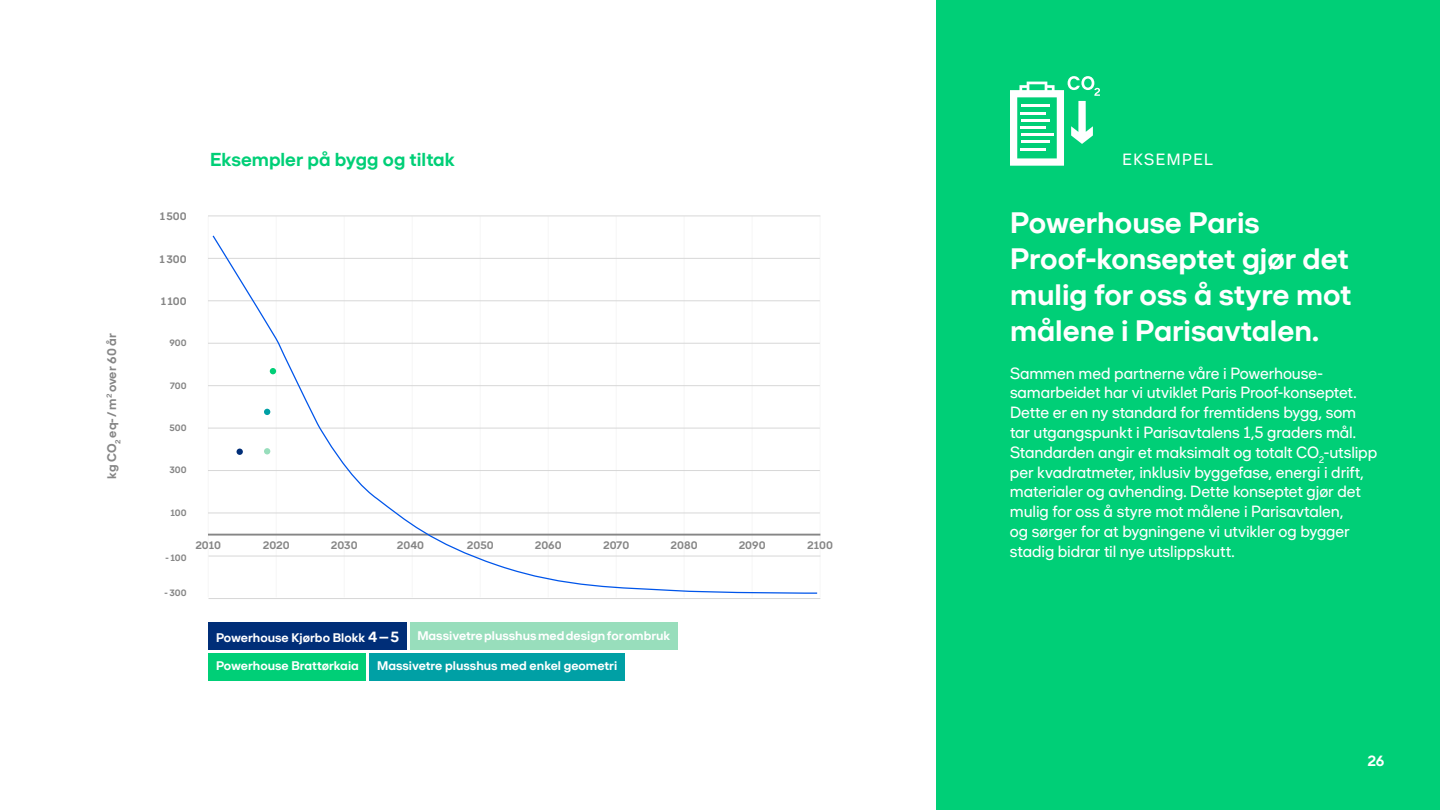
<style>
.page{position:relative;width:1440px;height:810px;background:#00cf77}
.page>*{position:absolute;margin:0;border:0;box-sizing:border-box;transform-origin:0 0}
.t1{font:700 30px/36px "Shape Sans";color:#fff}
.t2{font:700 19.05px "Shape Sans";color:#00cf77}
.t3{font:16.5px/19.8px "Shape Sans";letter-spacing:-.01em;color:#fff}
.t4{font:16.5px "Shape Sans";letter-spacing:.085em;color:#fff}
.t5{font:700 15px "Shape Sans";color:#fff}
.t6{font:700 12.67px "Shape Sans";color:#fff}
.t7{font:700 12.67px "Shape Sans";letter-spacing:-.005em;color:#868686}
.t8{font:700 11.02px "Shape Sans";color:#868686}
.t9{font:700 9.38px "Shape Sans";color:#868686}
.s1{font-size:15px}
</style>
<div class="page">
<div style="left:0;top:0;width:935px;height:810px;background:#fff"></div>
<hr style="left:276px;top:216px;width:1px;height:381px;background:#ededed">
<hr style="left:208px;top:216px;width:1px;height:381px;background:#ededed">
<hr style="left:344px;top:216px;width:1px;height:381px;background:#ededed">
<hr style="left:412px;top:216px;width:1px;height:381px;background:#ededed">
<hr style="left:480px;top:216px;width:1px;height:381px;background:#ededed">
<hr style="left:548px;top:216px;width:1px;height:381px;background:#ededed">
<hr style="left:616px;top:216px;width:1px;height:381px;background:#ededed">
<hr style="left:684px;top:216px;width:1px;height:381px;background:#ededed">
<hr style="left:752px;top:216px;width:1px;height:381px;background:#ededed">
<hr style="left:820px;top:216px;width:1px;height:381px;background:#ededed">
<hr style="left:208px;top:534px;width:612px;height:2px;background:#868686">
<hr style="left:208px;top:513px;width:612px;height:1px;background:#d7d7d7">
<hr style="left:208px;top:470px;width:612px;height:1px;background:#d7d7d7">
<hr style="left:209px;top:556px;width:611px;height:1px;background:#d7d7d7">
<hr style="left:209px;top:598px;width:611px;height:1px;background:#d7d7d7">
<hr style="left:208px;top:428px;width:612px;height:1px;background:#d7d7d7">
<hr style="left:208px;top:385px;width:612px;height:1px;background:#d7d7d7">
<hr style="left:208px;top:343px;width:612px;height:1px;background:#d7d7d7">
<hr style="left:208px;top:301px;width:612px;height:1px;background:#d7d7d7">
<hr style="left:208px;top:258px;width:612px;height:1px;background:#d7d7d7">
<hr style="left:208px;top:216px;width:612px;height:1px;background:#d7d7d7">
<svg style="left:212px;top:235px;width:606px;height:359px"></svg>
<svg style="left:237px;top:449px;width:6px;height:6px"></svg>
<svg style="left:264px;top:448px;width:6px;height:6px"></svg>
<svg style="left:264px;top:409px;width:6px;height:6px"></svg>
<svg style="left:270px;top:368px;width:6px;height:6px"></svg>
<div style="left:209px;top:622px;width:198px;height:28px;background:#002e78"></div>
<div style="left:410px;top:622px;width:268px;height:28px;background:#98debc"></div>
<div style="left:370px;top:653px;width:255px;height:27px;background:#00a0a5"></div>
<div style="left:209px;top:653px;width:157px;height:27px;background:#00cf77"></div>
<svg style="left:1010px;top:76px;width:90px;height:90px"></svg>
<hr style="left:1021px;top:104px;width:29px;height:3px;background:#fff">
<hr style="left:1021px;top:112px;width:25px;height:2px;background:#fff">
<hr style="left:1021px;top:119px;width:29px;height:3px;background:#fff">
<hr style="left:1021px;top:126px;width:25px;height:3px;background:#fff">
<hr style="left:1021px;top:133px;width:32px;height:3px;background:#fff">
<hr style="left:1021px;top:141px;width:29px;height:2px;background:#fff">
<hr style="left:1021px;top:148px;width:25px;height:2px;background:#fff">
<p class="t7" style="left:104px;top:479px;width:147px;rotate:-90deg">kg CO<sub>2</sub> eq- /m<sup>2</sup> over 60 år</p>
<p class="t2" style="left:210px;top:148px;width:246px">Eksempler på bygg og tiltak</p>
<p class="t4" style="left:1122px;top:149px;width:92px">EKSEMPEL</p>
<p class="t8" style="left:160px;top:210px;width:28px">1500</p>
<p class="t8" style="left:160px;top:252px;width:29px">1300</p>
<p class="t8" style="left:161px;top:295px;width:27px">1 100</p>
<p class="t9" style="left:169px;top:337px;width:19px">900</p>
<p class="t9" style="left:170px;top:380px;width:18px">700</p>
<p class="t9" style="left:170px;top:422px;width:19px">500</p>
<p class="t9" style="left:169px;top:465px;width:19px">300</p>
<p class="t9" style="left:170px;top:507px;width:18px">100</p>
<p class="t9" style="left:165px;top:552px;width:23px">- 100</p>
<p class="t8" style="left:195px;top:538px;width:27px">2010</p>
<p class="t8" style="left:263px;top:538px;width:28px">2020</p>
<p class="t8" style="left:331px;top:538px;width:28px">2030</p>
<p class="t8" style="left:397px;top:538px;width:29px">2040</p>
<p class="t8" style="left:467px;top:538px;width:28px">2050</p>
<p class="t8" style="left:535px;top:538px;width:28px">2060</p>
<p class="t8" style="left:603px;top:538px;width:28px">2070</p>
<p class="t8" style="left:671px;top:538px;width:29px">2080</p>
<p class="t8" style="left:739px;top:538px;width:28px">2090</p>
<p class="t8" style="left:807px;top:538px;width:27px">2100</p>
<p class="t9" style="left:165px;top:587px;width:24px">- 300</p>
<p class="t6" style="left:216px;top:628px;width:456px">Powerhouse Kjørbo Blokk <span class="s1">4–5</span> Massivetre plusshus med design for ombruk</p>
<p class="t6" style="left:216px;top:658px;width:144px">Powerhouse Brattørkaia</p>
<p class="t6" style="left:377px;top:658px;width:242px">Massivetre plusshus med enkel geometri</p>
<h1 class="t1" style="left:1010px;top:204px;width:343px">Powerhouse Paris<br>Proof-konseptet gjør det mulig for oss å styre mot målene i Parisavtalen.</h1>
<p class="t3" style="left:1010px;top:363px;width:369px">Sammen med partnerne våre i Powerhouse&shy;samarbeidet har vi utviklet Paris Proof-konseptet.<br>Dette er en ny standard for fremtidens bygg, som tar utgangspunkt i Parisavtalens 1,5 graders mål.<br>Standarden angir et maksimalt og totalt CO<sub>2</sub>-utslipp per kvadratmeter, inklusiv byggefase, energi i drift, materialer og avhending. Dette konseptet gjør det mulig for oss å styre mot målene i Parisavtalen,<br>og sørger for at bygningene vi utvikler og bygger stadig bidrar til nye utslippskutt.</p>
<p class="t5" style="left:1367px;top:752px;width:19px">26</p>
</div>
